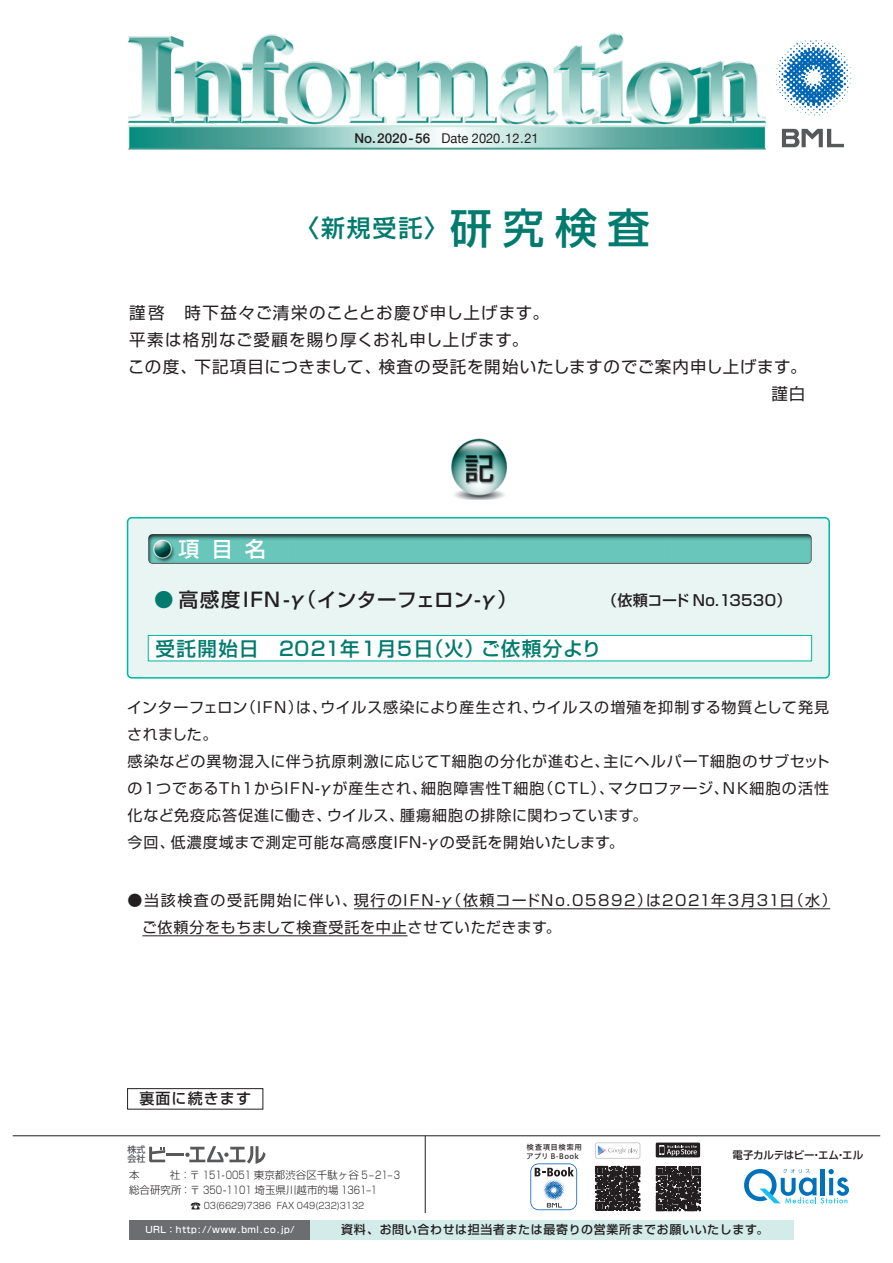
<style>
.page{position:relative;width:893px;height:1263px;background:#fff}
.page>*{position:absolute;margin:0;border:0;box-sizing:border-box;transform-origin:0 0}
.t1{font:500 24px "Shin Go Pro";color:#007b6e}
.t2{font:500 21px "Shin Go Pro";color:#fff}
.t3{font:500 19.5px "Shin Go Pro";letter-spacing:.06em;color:#007b6e}
.t4{font:500 19.5px "Shin Go Pro";letter-spacing:.035em;color:#231f20}
.t5{font:16.5px "Shin Go Pro";letter-spacing:.055em;color:#231f20}
.t6{font:15px/27px "Shin Go Pro";letter-spacing:.065em;color:#231f20}
.t7{font:500 15px "Shin Go Pro";letter-spacing:.02em;color:#231f20}
.t8{font:500 15px "Shin Go Pro";letter-spacing:.075em;color:#231f20}
.t9{font:13.5px "Helvetica Neue";color:#231f20;scale:.95 1}
.t10{font:500 12px "Shin Go Pro";letter-spacing:.05em;color:#231f20}
.t11{font:300 10.5px/15px "Shin Go Pro";color:#231f20}
.t12{font:500 10.5px "Shin Go Pro";letter-spacing:-.025em;color:#231f20}
.t13{font:300 9px "Shin Go Pro";color:#231f20;scale:.9 1}
.t14{font:500 9px "Shin Go Pro";letter-spacing:.05em;color:#fff}
.t15{font:500 9px/9.4px "Shin Go Pro";color:#57585a}
.t16{font:7.5px/9px "Hiragino UD Sans Std W5";letter-spacing:.05em;color:#231f20}
.s1{font-weight:500}
.s2{font-size:42px}
.s3{color:#007b6e}
.s4{font-size:10.5px}
</style>
<div class="page">
<div style="left:128px;top:518px;width:701px;height:160px;background:#e9f5f3;border-radius:4px"></div>
<div style="left:127px;top:517px;width:703px;height:162px;border:2px solid #00b5a3;border-radius:4px"></div>
<img style="left:451px;top:438px;width:56px;height:62px">
<img style="left:128px;top:33px;width:663px;height:117px">
<svg style="left:776px;top:40px;width:75px;height:75px"></svg>
<svg style="left:782px;top:129px;width:62px;height:18px"></svg>
<hr style="left:425px;top:1136px;width:1px;height:77px;background:#231f20">
<hr style="left:13px;top:1135px;width:867px;height:1px;background:#231f20">
<div style="left:148px;top:635px;width:664px;height:26px;background:#fff"></div>
<div style="left:148px;top:635px;width:664px;height:26px;border:1px solid #00b5a3"></div>
<img style="left:148px;top:534px;width:664px;height:30px">
<div style="left:310px;top:1220px;width:484px;height:19px;background:#d3ece9"></div>
<div style="left:130px;top:1220px;width:180px;height:19px;background:#6c6d70"></div>
<svg style="left:744px;top:1169px;width:105px;height:34px"></svg>
<svg style="left:149px;top:1147px;width:16px;height:15px"></svg>
<hr style="left:166px;top:1153px;width:18px;height:3px;background:#57585a">
<svg style="left:185px;top:1146px;width:81px;height:18px"></svg>
<svg style="left:529px;top:1162px;width:50px;height:50px"></svg>
<svg style="left:530px;top:1163px;width:47px;height:47px"></svg>
<svg style="left:655px;top:1142px;width:45px;height:16px"></svg>
<svg style="left:655px;top:1166px;width:46px;height:46px"></svg>
<svg style="left:656px;top:1167px;width:44px;height:44px;background:#373435"></svg>
<svg style="left:595px;top:1143px;width:45px;height:15px"></svg>
<svg style="left:595px;top:1165px;width:46px;height:46px"></svg>
<svg style="left:596px;top:1166px;width:44px;height:44px;background:#373334"></svg>
<div style="left:127px;top:1088px;width:136px;height:21px;border:1px solid #231f20"></div>
<hr style="left:354px;top:908px;width:476px;height:1px;background:#231f20">
<hr style="left:142px;top:935px;width:266px;height:1px;background:#231f20">
<p class="t9" style="left:354px;top:128px;width:195px"><span class="s1">No.2020-56</span> Date 2020.12.21</p>
<h1 class="t1" style="left:295px;top:208px;width:356px">〈新規受託〉<span class="s2">研究検査</span></h1>
<p class="t5" style="left:129px;top:299px;width:421px">謹啓　時下益々ご清栄のこととお慶び申し上げます。</p>
<p class="t5" style="left:129px;top:326px;width:401px">平素は格別なご愛顧を賜り厚くお礼申し上げます。</p>
<p class="t5" style="left:128px;top:353px;width:680px">この度、下記項目につきまして、検査の受託を開始いたしますのでご案内申し上げます。</p>
<p class="t5" style="left:771px;top:380px;width:35px">謹白</p>
<h2 class="t2" style="left:179px;top:532px;width:89px">項目名</h2>
<h3 class="t4" style="left:154px;top:584px;width:355px"><span class="s3">●</span> 高感度IFN -γ(インターフェロン-γ)</h3>
<p class="t7" style="left:602px;top:588px;width:191px">（依頼コード No.13530）</p>
<h3 class="t3" style="left:156px;top:632px;width:447px">受託開始日　2021年1月5日（火）ご依頼分より</h3>
<p class="t6" style="left:127px;top:692px;width:704px">インターフェロン(IFN)は、ウイルス感染により産生され、ウイルスの増殖を抑制する物質として発見されました。<br>感染などの異物混入に伴う抗原刺激に応じてT細胞の分化が進むと、主にヘルパーT細胞のサブセットの1つであるTh1からIFN-γが産生され、細胞障害性T細胞(CTL)、マクロファージ、NK細胞の活性化など免疫応答促進に働き、ウイルス、腫瘍細胞の排除に関わっています。<br>今回、低濃度域まで測定可能な高感度IFN-γの受託を開始いたします。</p>
<p class="t6" style="left:128px;top:884px;width:703px">●当該検査の受託開始に伴い、現行のIFN-γ(依頼コードNo.05892)は2021年3月31日(水)　　ご依頼分をもちまして検査受託を中止させていただきます。</p>
<p class="t8" style="left:139px;top:1086px;width:113px">裏面に続きます</p>
<p class="t15" style="left:127px;top:1143px;width:19px">株式会社</p>
<p class="t11" style="left:129px;top:1166px;width:272px">本 　　 社：〒 151-0051 東京都渋谷区千駄ヶ谷 5–21–3総合研究所：〒 350-1101 埼玉県川越市的場 1361–1</p>
<p class="t13" style="left:191px;top:1198px;width:195px"><span class="s4">☎</span> 03(6629)7386　FAX 049(232)3132</p>
<p class="t16" style="left:526px;top:1142px;width:57px">検査項目検索用アプリ B-Book</p>
<p class="t12" style="left:732px;top:1146px;width:132px">電子カルテはビー・エム・エル</p>
<p class="t14" style="left:145px;top:1222px;width:151px">URL：http://www.bml.co.jp/</p>
<p class="t10" style="left:341px;top:1219px;width:429px">資料、お問い合わせは担当者または最寄りの営業所までお願いいたします。</p>
</div>
